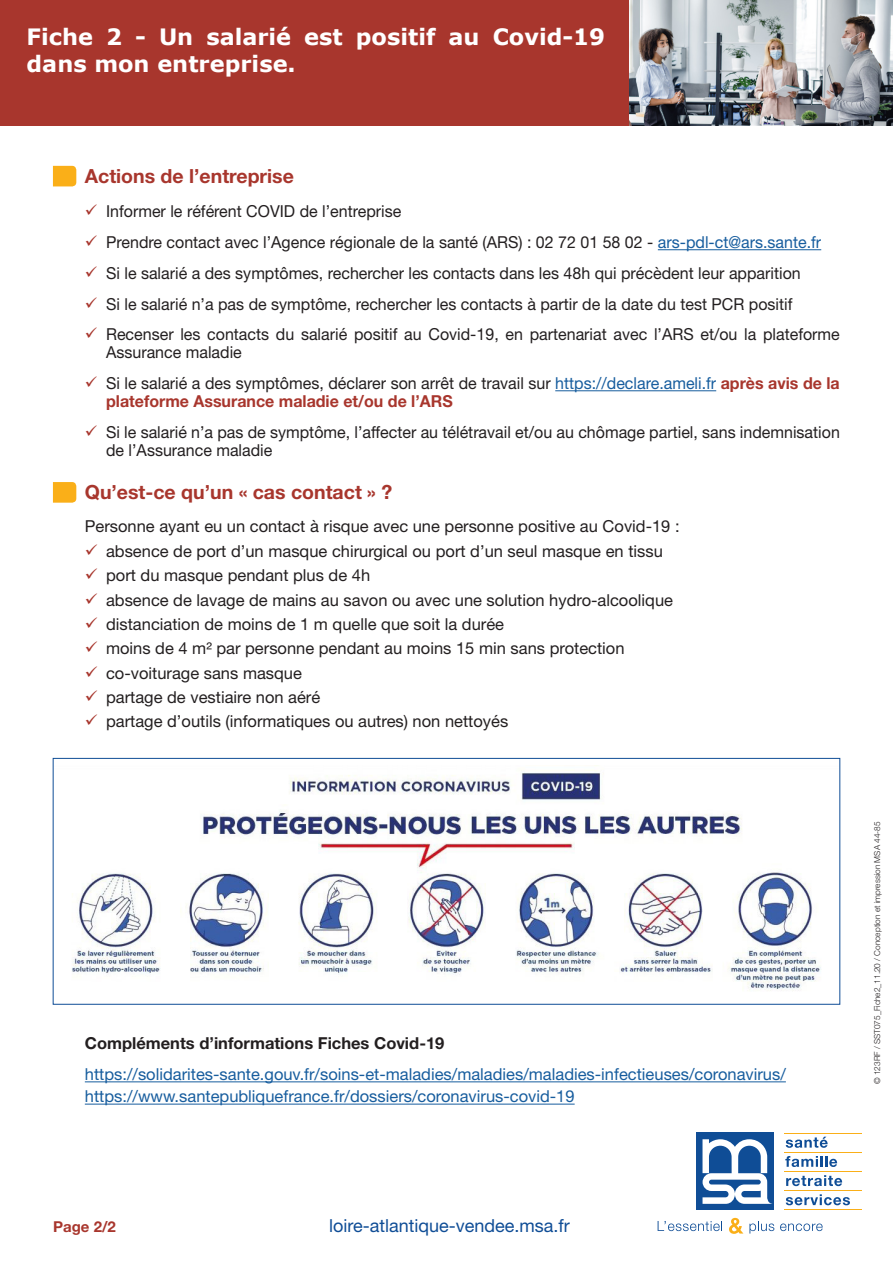
<style>
.page{position:relative;width:893px;height:1263px;background:#fff}
.page>*{position:absolute;margin:0;border:0;box-sizing:border-box;transform-origin:0 0}
.t1{font:700 22.5px/27px "Verdana";color:#fff}
.t2{font:700 19.5px "Helvetica Neue LT";color:#a8362d}
.t3{font:18px "Helvetica Neue LT";color:#0f4d96}
.t4{font:16.5px/18px "Helvetica Neue LT";color:#231f20}
.t5{font:16.5px/22.2px "Helvetica Neue LT";color:#175d9e}
.t6{font:700 16.5px "Helvetica Neue LT";color:#231f20}
.t7{font:700 15px "Helvetica Neue LT";color:#a8362d}
.t8{font:300 8.25px "Helvetica Neue LT";color:#231f20}
.s1{color:#a8362d}
.s2{color:#175d9e}
.s3{font-weight:700;color:#a8362d}
</style>
<div class="page">
<div style="left:0;top:0;width:893px;height:125px;background:#a8362d"></div>
<svg style="left:786px;top:1137px;width:42px;height:11px"></svg>
<svg style="left:785px;top:1156px;width:52px;height:11px"></svg>
<svg style="left:786px;top:1175px;width:56px;height:11px"></svg>
<svg style="left:786px;top:1194px;width:64px;height:11px"></svg>
<hr style="left:784px;top:1133px;width:78px;height:1px;background:#faaf18">
<hr style="left:784px;top:1152px;width:78px;height:1px;background:#faaf18">
<hr style="left:784px;top:1171px;width:78px;height:1px;background:#faaf18">
<hr style="left:784px;top:1190px;width:78px;height:1px;background:#faaf18">
<hr style="left:784px;top:1209px;width:78px;height:1px;background:#faaf18">
<div style="left:696px;top:1133px;width:78px;height:77px;background:#0f4d96"></div>
<svg style="left:702px;top:1139px;width:71px;height:65px"></svg>
<svg style="left:658px;top:1221px;width:64px;height:10px"></svg>
<svg style="left:729px;top:1218px;width:14px;height:16px"></svg>
<svg style="left:749px;top:1221px;width:25px;height:12px"></svg>
<svg style="left:780px;top:1223px;width:43px;height:8px"></svg>
<img style="left:629px;top:0;width:264px;height:125px">
<svg style="left:53px;top:166px;width:23px;height:20px"></svg>
<svg style="left:53px;top:482px;width:23px;height:21px"></svg>
<hr style="left:658px;top:249px;width:163px;height:1px;background:#175d9e">
<hr style="left:555px;top:390px;width:161px;height:1px;background:#175d9e">
<hr style="left:85px;top:1081px;width:701px;height:1px;background:#175d9e">
<hr style="left:85px;top:1104px;width:490px;height:1px;background:#175d9e">
<img style="left:72px;top:765px;width:749px;height:226px">
<div style="left:53px;top:758px;width:787px;height:247px;border:1px solid #0f4d96"></div>
<h1 class="t1" style="left:27px;top:23px;width:580px">Fiche 2 - Un salarié est positif au Covid-19 dans mon entreprise.</h1>
<p class="t2" style="left:85px;top:164px;width:211px">Actions de l’entreprise</p>
<p class="t4" style="left:85px;top:202px;width:318px"><span class="s1">✓</span> Informer le référent COVID de l’entreprise</p>
<p class="t4" style="left:85px;top:233px;width:738px"><span class="s1">✓</span> Prendre contact avec l’Agence régionale de la santé (ARS) : 02 72 01 58 02 - <span class="s2">ars-pdl-ct@ars.sante.fr</span></p>
<p class="t4" style="left:85px;top:264px;width:717px"><span class="s1">✓</span> Si le salarié a des symptômes, rechercher les contacts dans les 48h qui précèdent leur apparition</p>
<p class="t4" style="left:85px;top:294px;width:709px"><span class="s1">✓</span> Si le salarié n’a pas de symptôme, rechercher les contacts à partir de la date du test PCR positif</p>
<p class="t4" style="left:106px;top:325px;width:735px;text-indent:-21px"><span class="s1">✓</span> Recenser les contacts du salarié positif au Covid-19, en partenariat avec l’ARS et/ou la plateforme<br>Assurance maladie</p>
<p class="t4" style="left:106px;top:374px;width:735px;text-indent:-21px"><span class="s1">✓</span> Si le salarié a des symptômes, déclarer son arrêt de travail sur <span class="s2">https://declare.ameli.fr</span> <span class="s3">après avis de la plateforme Assurance maladie et/ou de l’ARS</span></p>
<p class="t4" style="left:106px;top:423px;width:735px;text-indent:-21px"><span class="s1">✓</span> Si le salarié n’a pas de symptôme, l’affecter au télétravail et/ou au chômage partiel, sans indemnisation de l’Assurance maladie</p>
<p class="t2" style="left:85px;top:480px;width:309px">Qu’est-ce qu’un « cas contact » ?</p>
<p class="t4" style="left:85px;top:517px;width:596px">Personne ayant eu un contact à risque avec une personne positive au Covid-19 :</p>
<p class="t4" style="left:85px;top:542px;width:580px"><span class="s1">✓</span> absence de port d’un masque chirurgical ou port d’un seul masque en tissu</p>
<p class="t4" style="left:85px;top:566px;width:287px"><span class="s1">✓</span> port du masque pendant plus de 4h</p>
<p class="t4" style="left:85px;top:590px;width:590px"><span class="s1">✓</span> absence de lavage de mains au savon ou avec une solution hydro-alcoolique</p>
<p class="t4" style="left:85px;top:615px;width:421px"><span class="s1">✓</span> distanciation de moins de 1 m quelle que soit la durée</p>
<p class="t4" style="left:85px;top:639px;width:541px"><span class="s1">✓</span> moins de 4 m² par personne pendant au moins 15 min sans protection</p>
<p class="t4" style="left:85px;top:664px;width:219px"><span class="s1">✓</span> co-voiturage sans masque</p>
<p class="t4" style="left:85px;top:688px;width:237px"><span class="s1">✓</span> partage de vestiaire non aéré</p>
<p class="t4" style="left:85px;top:712px;width:425px"><span class="s1">✓</span> partage d’outils (informatiques ou autres) non nettoyés</p>
<p class="t6" style="left:85px;top:1033px;width:361px">Compléments d’informations Fiches Covid-19</p>
<p class="t5" style="left:85px;top:1063px;width:702px">https://solidarites-sante.gouv.fr/soins-et-maladies/maladies/maladies-infectieuses/coronavirus/ https://www.santepubliquefrance.fr/dossiers/coronavirus-covid-19</p>
<p class="t8" style="left:872px;top:1084px;width:264px;rotate:-90deg">© 123RF / SST075_Fiche2_11.20 / Conception et impression MSA 44-85</p>
<p class="t7" style="left:53px;top:1217px;width:64px">Page 2/2</p>
<p class="t3" style="left:329px;top:1214px;width:242px">loire-atlantique-vendee.msa.fr</p>
</div>
